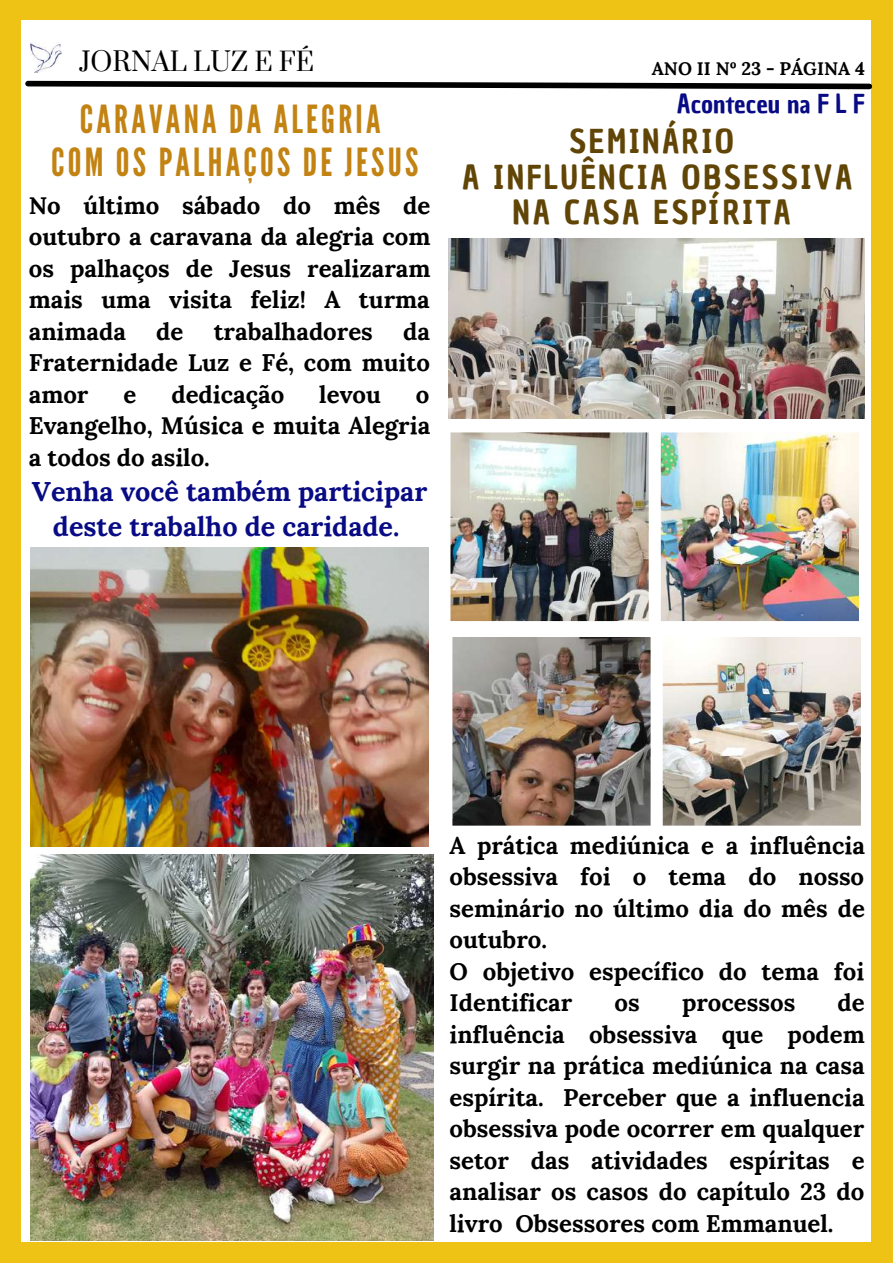
<style>
.page{position:relative;width:893px;height:1264px;background:#fff}
.page>*{position:absolute;margin:0;border:0;box-sizing:border-box;transform-origin:0 0}
.t1{font:38.7px/42.8px "League Gothic";letter-spacing:.085em;color:#c38313;text-align:center}
.t2{font:32.1px/35.4px "Chau Philomene One";letter-spacing:.085em;color:#614506;text-align:center}
.t3{font:700 27px/36px "Lora";color:#080b84;text-align:center}
.t4{font:25.5px "Chau Philomene One";color:#080b84}
.t5{font:25.5px "Prata";color:#000}
.t6{font:700 24px/31.5px "Lora";color:#000;text-align:justify}
.t7{font:700 18.15px "Lora";color:#000}
</style>
<div class="page">
<div style="left:0;top:0;width:892px;height:1262px;background:#efc315"></div>
<div style="left:22px;top:20px;width:848px;height:1221px;background:#fff"></div>
<svg style="left:25px;top:78px;width:848px;height:14px"></svg>
<img style="left:31px;top:43px;width:31px;height:30px">
<img style="left:30px;top:547px;width:398px;height:299px">
<img style="left:30px;top:854px;width:403px;height:385px">
<img style="left:449px;top:239px;width:414px;height:179px">
<img style="left:450px;top:432px;width:409px;height:190px">
<img style="left:452px;top:637px;width:409px;height:189px">
<p class="t5" style="left:79px;top:46px;width:236px">JORNAL LUZ E FÉ</p>
<h1 class="t1" style="left:51px;top:99px;width:369px">CARAVANA DA ALEGRIA<br>COM OS PALHAÇOS DE JESUS</h1>
<p class="t6" style="left:29px;top:189px;width:403px">No último sábado do mês de outubro a caravana da alegria com os palhaços de Jesus realizaram mais uma visita feliz! A turma animada</p>
<p class="t6" style="left:29px;top:315px;width:403px;text-indent:374px">da Fraternidade Luz e Fé, com muito amor</p>
<p class="t6" style="left:156px;top:315px;width:29px">de</p>
<p class="t6" style="left:214px;top:315px;width:161px">trabalhadores</p>
<p class="t6" style="left:123px;top:378px;width:14px">e</p>
<p class="t6" style="left:171px;top:378px;width:114px">dedicação</p>
<p class="t6" style="left:319px;top:378px;width:63px">levou</p>
<p class="t6" style="left:29px;top:378px;width:403px;text-indent:387px">o Evangelho, Música e muita Alegria a todos do asilo.</p>
<p class="t3" style="left:32px;top:472px;width:397px">Venha você também participar deste trabalho de caridade.</p>
<p class="t7" style="left:651px;top:57px;width:215px">ANO II Nº 23 - PÁGINA 4</p>
<p class="t4" style="left:677px;top:86px;width:189px">Aconteceu na F L F</p>
<h2 class="t2" style="left:462px;top:124px;width:391px">SEMINÁRIO<br>A INFLUÊNCIA OBSESSIVA<br>NA CASA ESPÍRITA</h2>
<p class="t6" style="left:449px;top:829px;width:417px;text-align:left">A prática mediúnica e a influência obsessiva foi o tema do nosso seminário no último dia do mês de outubro.<br>O objetivo específico do tema foi<br>Identificar</p>
<p class="t6" style="left:449px;top:986px;width:417px;text-indent:388px">de influência obsessiva que podem surgir na prática mediúnica na casa espírita. Perceber que a influencia obsessiva pode ocorrer em qualquer setor das atividades espíritas e analisar os casos do capítulo 23 do livro Obsessores com Emmanuel.</p>
<p class="t6" style="left:614px;top:986px;width:27px">os</p>
<p class="t6" style="left:682px;top:986px;width:115px">processos</p>
</div>
